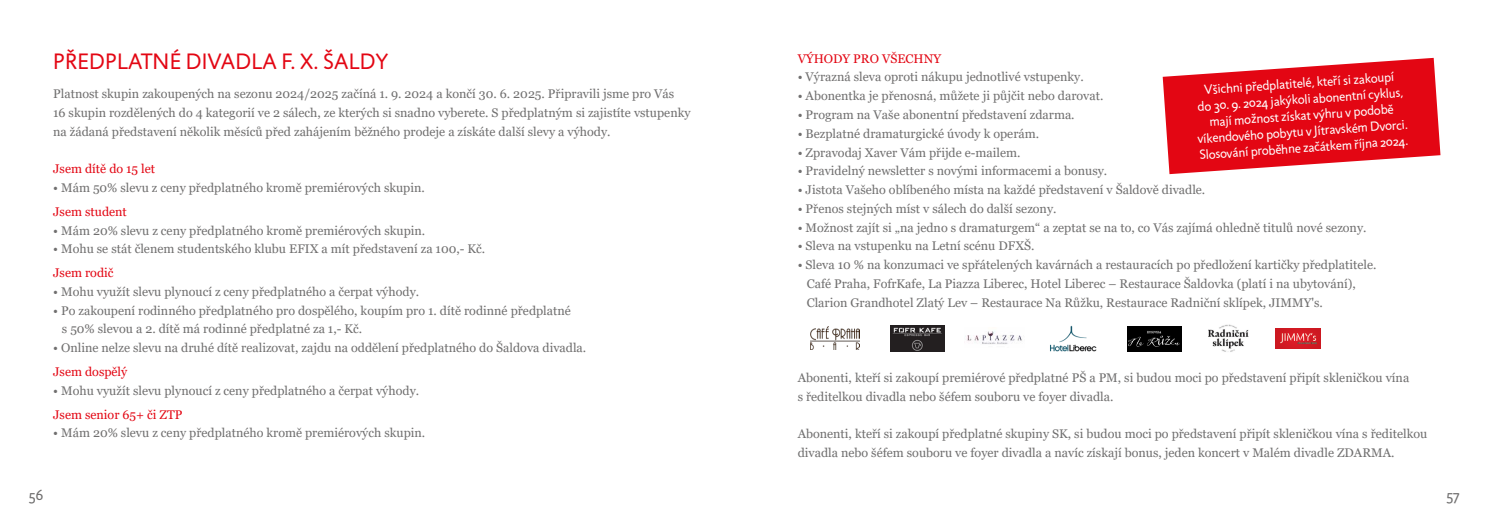
<style>
.page{position:relative;width:1489px;height:525px;background:#fff}
.page>*{position:absolute;margin:0;border:0;box-sizing:border-box;transform-origin:0 0}
.t1{font:22.5px "Jigsaw";letter-spacing:.01em;color:#e30613}
.t2{font:15px "Jigsaw";color:#706f6f}
.t3{font:13.5px/16.1px "Jigsaw";color:#fff;text-align:center}
.t4{font:12.5px/18.8px "Georgia";color:#706f6f}
.t5{font:12.5px "Georgia";color:#e30613}
</style>
<div class="page">
<svg style="left:1162px;top:58px;width:278px;height:116px;fill:#e30613"></svg>
<img style="left:810px;top:326px;width:49px;height:23px">
<img style="left:1208px;top:324px;width:40px;height:28px">
<img style="left:890px;top:325px;width:54px;height:26px">
<img style="left:967px;top:331px;width:55px;height:13px">
<img style="left:1050px;top:325px;width:47px;height:26px">
<div style="left:1126px;top:325px;width:55px;height:26px;background:#000"></div>
<img style="left:1128px;top:331px;width:51px;height:16px">
<img style="left:1275px;top:328px;width:45px;height:20px">
<h1 class="t1" style="left:53px;top:49px;width:336px">PŘEDPLATNÉ DIVADLA F. X. ŠALDY</h1>
<p class="t4" style="left:53px;top:85px;width:639px">Platnost skupin zakoupených na sezonu 2024/2025 začíná 1. 9. 2024 a končí 30. 6. 2025. Připravili jsme pro Vás<br>16 skupin rozdělených do 4 kategorií ve 2 sálech, ze kterých si snadno vyberete. S předplatným si zajistíte vstupenky na žádaná představení několik měsíců před zahájením běžného prodeje a získáte další slevy a výhody.</p>
<p class="t5" style="left:53px;top:161px;width:103px">Jsem dítě do 15 let</p>
<p class="t4" style="left:53px;top:178px;width:373px">• Mám 50% slevu z ceny předplatného kromě premiérových skupin.</p>
<p class="t5" style="left:53px;top:204px;width:75px">Jsem student</p>
<p class="t4" style="left:53px;top:221px;width:373px">• Mám 20% slevu z ceny předplatného kromě premiérových skupin.</p>
<p class="t4" style="left:53px;top:240px;width:433px">• Mohu se stát členem studentského klubu EFIX a mít představení za 100,- Kč.</p>
<p class="t5" style="left:53px;top:265px;width:62px">Jsem rodič</p>
<p class="t4" style="left:53px;top:282px;width:367px">• Mohu využít slevu plynoucí z ceny předplatného a čerpat výhody.</p>
<p class="t4" style="left:62px;top:301px;width:510px;text-indent:-9px">• Po zakoupení rodinného předplatného pro dospělého, koupím pro 1. dítě rodinné předplatné s 50% slevou a 2. dítě má rodinné předplatné za 1,- Kč.</p>
<p class="t4" style="left:53px;top:338px;width:534px">• Online nelze slevu na druhé dítě realizovat, zajdu na oddělení předplatného do Šaldova divadla.</p>
<p class="t5" style="left:53px;top:364px;width:76px">Jsem dospělý</p>
<p class="t4" style="left:53px;top:381px;width:367px">• Mohu využít slevu plynoucí z ceny předplatného a čerpat výhody.</p>
<p class="t5" style="left:53px;top:406px;width:131px">Jsem senior 65+ či ZTP</p>
<p class="t4" style="left:53px;top:423px;width:373px">• Mám 20% slevu z ceny předplatného kromě premiérových skupin.</p>
<p class="t2" style="left:29px;top:486px;width:16px">56</p>
<p class="t5" style="left:797px;top:51px;width:145px">VÝHODY PRO VŠECHNY</p>
<p class="t4" style="left:797px;top:68px;width:287px">• Výrazná sleva oproti nákupu jednotlivé vstupenky.</p>
<p class="t4" style="left:797px;top:87px;width:307px">• Abonentka je přenosná, můžete ji půjčit nebo darovat.</p>
<p class="t4" style="left:797px;top:105px;width:278px">• Program na Vaše abonentní představení zdarma.</p>
<p class="t4" style="left:797px;top:124px;width:243px">• Bezplatné dramaturgické úvody k operám.</p>
<p class="t4" style="left:797px;top:143px;width:224px">• Zpravodaj Xaver Vám přijde e-mailem.</p>
<p class="t4" style="left:797px;top:162px;width:311px">• Pravidelný newsletter s novými informacemi a bonusy.</p>
<p class="t4" style="left:797px;top:180px;width:409px">• Jistota Vašeho oblíbeného místa na každé představení v Šaldově divadle.</p>
<p class="t4" style="left:797px;top:199px;width:260px">• Přenos stejných míst v sálech do další sezony.</p>
<p class="t4" style="left:797px;top:218px;width:570px">• Možnost zajít si „na jedno s dramaturgem“ a zeptat se na to, co Vás zajímá ohledně titulů nové sezony.</p>
<p class="t4" style="left:797px;top:237px;width:238px">• Sleva na vstupenku na Letní scénu DFXŠ.</p>
<p class="t4" style="left:806px;top:255px;width:571px;text-indent:-9px">• Sleva 10 % na konzumaci ve spřátelených kavárnách a restauracích po předložení kartičky předplatitele.<br>Café Praha, FofrKafe, La Piazza Liberec, Hotel Liberec – Restaurace Šaldovka (platí i na ubytování),<br>Clarion Grandhotel Zlatý Lev – Restaurace Na Růžku, Restaurace Radniční sklípek, JIMMY's.</p>
<p class="t3" style="left:1193px;top:82px;width:212px;rotate:-4deg">Všichni předplatitelé, kteří si zakoupí<br>do 30. 9. 2024 jakýkoli abonentní cyklus, mají možnost získat výhru v podobě víkendového pobytu v Jítravském Dvorci.<br>Slosování proběhne začátkem října 2024.</p>
<p class="t4" style="left:797px;top:368px;width:613px">Abonenti, kteří si zakoupí premiérové předplatné PŠ a PM, si budou moci po představení připít skleničkou vína s ředitelkou divadla nebo šéfem souboru ve foyer divadla.</p>
<p class="t4" style="left:797px;top:424px;width:631px">Abonenti, kteří si zakoupí předplatné skupiny SK, si budou moci po představení připít skleničkou vína s ředitelkou divadla nebo šéfem souboru ve foyer divadla a navíc získají bonus, jeden koncert v Malém divadle ZDARMA.</p>
<p class="t2" style="left:1446px;top:486px;width:15px">57</p>
</div>
